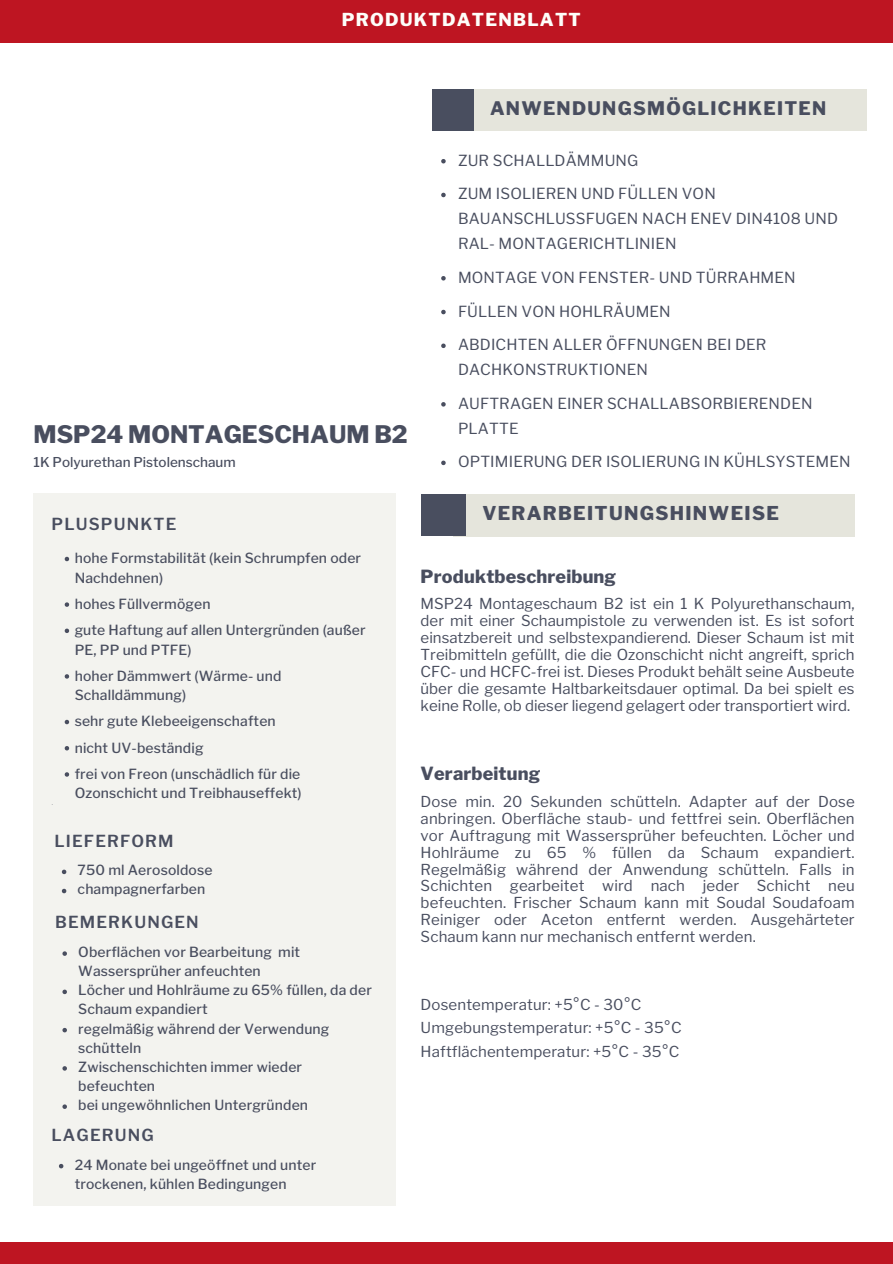
<style>
.page{position:relative;width:893px;height:1264px;background:#fff}
.page>*{position:absolute;margin:0;border:0;box-sizing:border-box;transform-origin:0 0}
.t1{font:800 24px "Libre Franklin";color:#494e5f}
.t2{font:800 18.9px "Libre Franklin";letter-spacing:.07em;color:#494e5f}
.t3{font:800 18.6px "Libre Franklin";letter-spacing:.07em;color:#494e5f}
.t4{font:800 18px "Libre Franklin";letter-spacing:.01em;color:#494e5f}
.t5{font:800 17.7px "Libre Franklin";letter-spacing:.07em;color:#fefefa}
.t6{font:600 16.5px "Libre Franklin";letter-spacing:.07em;color:#494e5f}
.t7{font:15.15px/24.8px "Libre Franklin";letter-spacing:.01em;color:#494e5f}
.t8{font:15px/16.8px "Libre Franklin";letter-spacing:.01em;color:#494e5f;text-align:justify}
.t9{font:500 13.95px/19.2px "Libre Franklin";letter-spacing:.01em;color:#494e5f}
.t10{font:500 13.5px "Libre Franklin";color:#494e5f}
</style>
<div class="page">
<div style="left:34px;top:493px;width:362px;height:712px;background:#f3f3ef"></div>
<div style="left:453px;top:494px;width:401px;height:42px;background:#e5e5dc"></div>
<div style="left:420px;top:494px;width:45px;height:42px;background:#494e5f"></div>
<div style="left:432px;top:89px;width:434px;height:42px;background:#e5e5dc"></div>
<div style="left:432px;top:89px;width:42px;height:42px;background:#494e5f"></div>
<div style="left:0;top:0;width:892px;height:42px;background:#be1522"></div>
<div style="left:0;top:1241px;width:892px;height:22px;background:#be1522"></div>
<svg style="left:441px;top:159px;width:4px;height:4px"></svg>
<svg style="left:441px;top:193px;width:4px;height:4px"></svg>
<svg style="left:441px;top:276px;width:4px;height:4px"></svg>
<svg style="left:441px;top:310px;width:4px;height:4px"></svg>
<svg style="left:441px;top:343px;width:4px;height:5px"></svg>
<svg style="left:441px;top:402px;width:4px;height:4px"></svg>
<svg style="left:441px;top:460px;width:4px;height:5px"></svg>
<svg style="left:65px;top:557px;width:4px;height:4px"></svg>
<svg style="left:65px;top:602px;width:4px;height:5px"></svg>
<svg style="left:65px;top:628px;width:4px;height:5px"></svg>
<svg style="left:65px;top:674px;width:4px;height:4px"></svg>
<svg style="left:65px;top:719px;width:4px;height:5px"></svg>
<svg style="left:65px;top:746px;width:4px;height:4px"></svg>
<svg style="left:65px;top:772px;width:4px;height:4px"></svg>
<svg style="left:62px;top:951px;width:5px;height:4px"></svg>
<svg style="left:62px;top:989px;width:5px;height:5px"></svg>
<svg style="left:62px;top:1027px;width:5px;height:5px"></svg>
<svg style="left:62px;top:1066px;width:5px;height:4px"></svg>
<svg style="left:62px;top:1104px;width:5px;height:4px"></svg>
<svg style="left:59px;top:1163px;width:4px;height:5px"></svg>
<svg style="left:62px;top:869px;width:4px;height:5px"></svg>
<svg style="left:62px;top:888px;width:4px;height:5px"></svg>
<h1 class="t5" style="left:342px;top:9px;width:241px">PRODUKTDATENBLATT</h1>
<p class="t1" style="left:34px;top:420px;width:375px">MSP24 MONTAGESCHAUM B2</p>
<h4 class="t10" style="left:34px;top:453px;width:204px">1K Polyurethan Pistolenschaum</h4>
<h2 class="t3" style="left:490px;top:97px;width:337px">ANWENDUNGSMÖGLICHKEITEN</h2>
<p class="t7" style="left:458px;top:148px;width:182px">ZUR SCHALLDÄMMUNG</p>
<p class="t7" style="left:458px;top:182px;width:381px">ZUM ISOLIEREN UND FÜLLEN VON<br>BAUANSCHLUSSFUGEN NACH ENEV DIN4108 UND<br>RAL- MONTAGERICHTLINIEN</p>
<p class="t7" style="left:458px;top:265px;width:339px">MONTAGE VON FENSTER- UND TÜRRAHMEN</p>
<p class="t7" style="left:458px;top:299px;width:214px">FÜLLEN VON HOHLRÄUMEN</p>
<p class="t7" style="left:458px;top:332px;width:310px">ABDICHTEN ALLER ÖFFNUNGEN BEI DER<br>DACHKONSTRUKTIONEN</p>
<p class="t7" style="left:458px;top:391px;width:356px">AUFTRAGEN EINER SCHALLABSORBIERENDEN<br>PLATTE</p>
<p class="t7" style="left:458px;top:449px;width:394px">OPTIMIERUNG DER ISOLIERUNG IN KÜHLSYSTEMEN</p>
<h4 class="t6" style="left:52px;top:514px;width:126px">PLUSPUNKTE</h4>
<p class="t9" style="left:75px;top:548px;width:288px">hohe Formstabilität (kein Schrumpfen oder<br>Nachdehnen)</p>
<p class="t9" style="left:75px;top:594px;width:137px">hohes Füllvermögen</p>
<h4 class="t9" style="left:75px;top:620px;width:292px">gute Haftung auf allen Untergründen (außer<br>PE, PP und PTFE)</h4>
<p class="t9" style="left:75px;top:666px;width:208px">hoher Dämmwert (Wärme- und<br>Schalldämmung)</p>
<p class="t9" style="left:75px;top:712px;width:202px">sehr gute Klebeeigenschaften</p>
<p class="t9" style="left:75px;top:738px;width:130px">nicht UV-beständig</p>
<p class="t9" style="left:75px;top:764px;width:228px">frei von Freon (unschädlich für die<br>Ozonschicht und Treibhauseffekt)</p>
<h5 class="t6" style="left:55px;top:830px;width:121px">LIEFERFORM</h5>
<h5 class="t9" style="left:78px;top:860px;width:136px">750 ml Aerosoldose</h5>
<h5 class="t9" style="left:78px;top:879px;width:129px">champagnerfarben</h5>
<p class="t6" style="left:55px;top:912px;width:145px">BEMERKUNGEN</p>
<h4 class="t9" style="left:78px;top:942px;width:223px">Oberflächen vor Bearbeitung mit<br>Wassersprüher anfeuchten</h4>
<p class="t9" style="left:78px;top:980px;width:295px">Löcher und Hohlräume zu 65% füllen, da der<br>Schaum expandiert</p>
<h2 class="t9" style="left:78px;top:1018px;width:253px">regelmäßig während der Verwendung schütteln</h2>
<h3 class="t9" style="left:78px;top:1057px;width:225px">Zwischenschichten immer wieder befeuchten</h3>
<h5 class="t9" style="left:78px;top:1095px;width:231px">bei ungewöhnlichen Untergründen</h5>
<h3 class="t6" style="left:52px;top:1125px;width:104px">LAGERUNG</h3>
<h5 class="t9" style="left:75px;top:1154px;width:243px">24 Monate bei ungeöffnet und unter trockenen, kühlen Bedingungen</h5>
<h2 class="t2" style="left:482px;top:502px;width:298px">VERARBEITUNGSHINWEISE</h2>
<p class="t4" style="left:420px;top:565px;width:197px">Produktbeschreibung</p>
<p class="t8" style="left:420px;top:595px;width:435px">MSP24 Montageschaum B2 ist ein 1 K Polyurethanschaum, der mit einer Schaumpistole zu verwenden ist. Es ist sofort einsatzbereit und selbstexpandierend. Dieser Schaum ist mit Treibmitteln gefüllt, die die Ozonschicht nicht angreift, sprich CFC- und HCFC-frei ist. Dieses Produkt behält seine Ausbeute über die gesamte Haltbarkeitsdauer optimal. Da bei spielt es keine Rolle, ob dieser liegend gelagert oder transportiert wird.</p>
<h6 class="t4" style="left:420px;top:763px;width:121px">Verarbeitung</h6>
<p class="t8" style="left:420px;top:793px;width:435px">Dose min. 20 Sekunden schütteln. Adapter auf der Dose anbringen. Oberfläche staub- und fettfrei sein. Oberflächen vor Auftragung mit Wassersprüher befeuchten. Löcher und Hohlräume zu 65 % füllen da Schaum expandiert.<br>Regelmäßig während der Anwendung schütteln. Falls in Schichten gearbeitet wird nach jeder Schicht neu befeuchten. Frischer Schaum kann mit Soudal Soudafoam Reiniger oder Aceton entfernt werden. Ausgehärteter Schaum kann nur mechanisch entfernt werden.</p>
<p class="t8" style="left:420px;top:995px;width:222px">Dosentemperatur: +5°C - 30°C</p>
<p class="t8" style="left:420px;top:1019px;width:262px">Umgebungstemperatur: +5°C - 35°C</p>
<p class="t8" style="left:420px;top:1043px;width:260px">Haftflächentemperatur: +5°C - 35°C</p>
</div>
